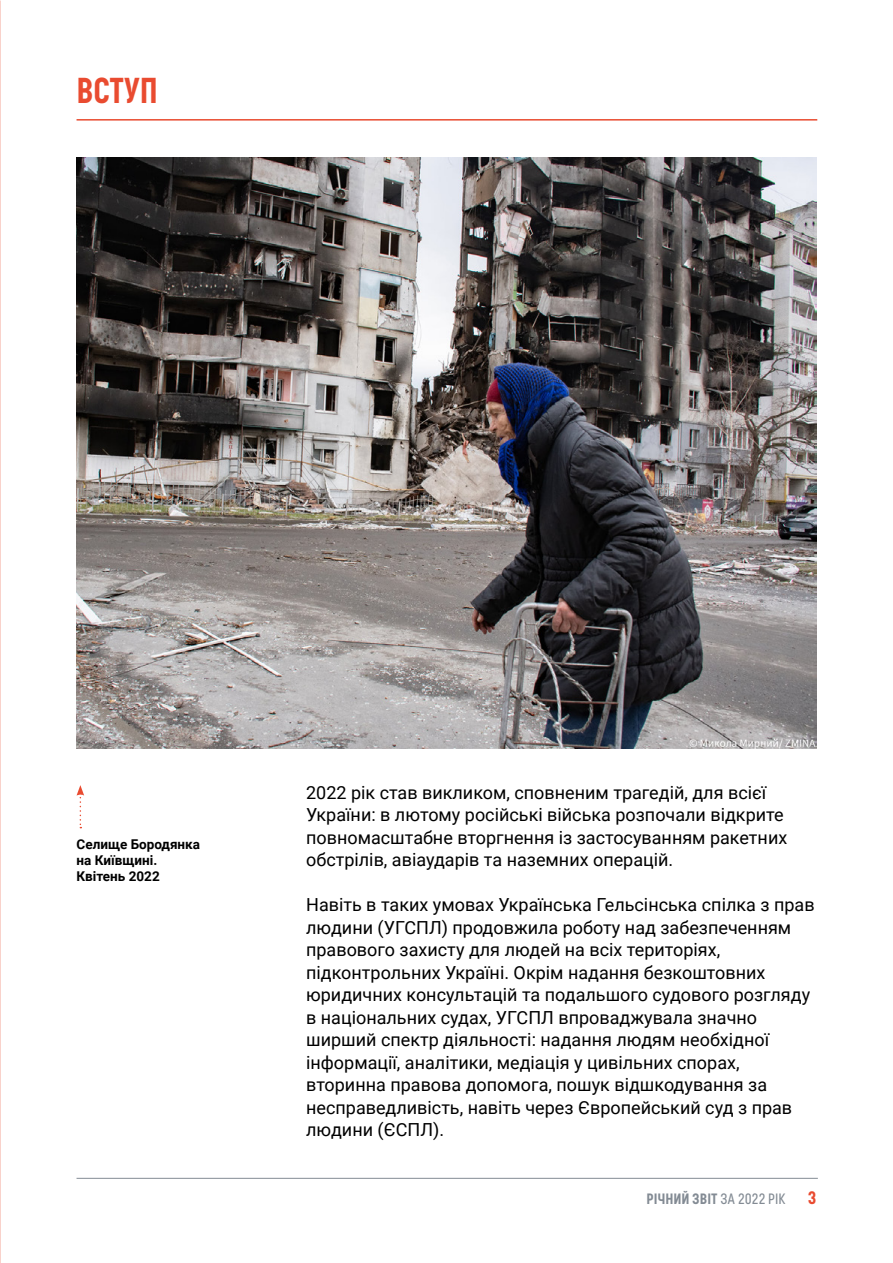
<style>
.page{position:relative;width:893px;height:1263px;background:#fff}
.page>*{position:absolute;margin:0;border:0;box-sizing:border-box;transform-origin:0 0}
.t1{font:700 36px "Bond 4 F";letter-spacing:-.02em;color:#e94b30;scale:.95 1}
.t2{font:18px/22.5px "Roboto";color:#000}
.t3{font:700 15px "Bond 4 F";color:#838b94}
.t4{font:700 13.5px/16.2px "Roboto";color:#000}
.s1{font-weight:400}
.s2{font-size:18px;color:#e94b30}
</style>
<div class="page">
<hr style="left:77px;top:1178px;width:741px;height:1px;background:#838b94">
<img style="left:77px;top:157px;width:739px;height:592px">
<svg style="left:77px;top:785px;width:7px;height:43px"></svg>
<hr style="left:77px;top:119px;width:740px;height:2px;background:#e94b30">
<h1 class="t1" style="left:77px;top:69px;width:87px">ВСТУП</h1>
<p class="t4" style="left:77px;top:835px;width:125px">Селище Бородянка на Київщині.<br>Квітень 2022</p>
<p class="t2" style="left:306px;top:780px;width:483px">2022 рік став викликом, сповненим трагедій, для всієї України: в лютому російські війська розпочали відкрите повномасштабне вторгнення із застосуванням ракетних обстрілів, авіаударів та наземних операцій.</p>
<p class="t2" style="left:306px;top:893px;width:510px">Навіть в таких умовах Українська Гельсінська спілка з прав людини (УГСПЛ) продовжила роботу над забезпеченням правового захисту для людей на всіх територіях, підконтрольних Україні. Окрім надання безкоштовних юридичних консультацій та подальшого судового розгляду в національних судах, УГСПЛ впроваджувала значно ширший спектр діяльності: надання людям необхідної інформації, аналітики, медіація у цивільних спорах, вторинна правова допомога, пошук відшкодування за несправедливість, навіть через Європейський суд з прав людини (ЄСПЛ).</p>
<p class="t3" style="left:647px;top:1190px;width:171px">РІЧНИЙ ЗВІТ <span class="s1">ЗА 2022 РІК</span> <span class="s2">3</span></p>
</div>
